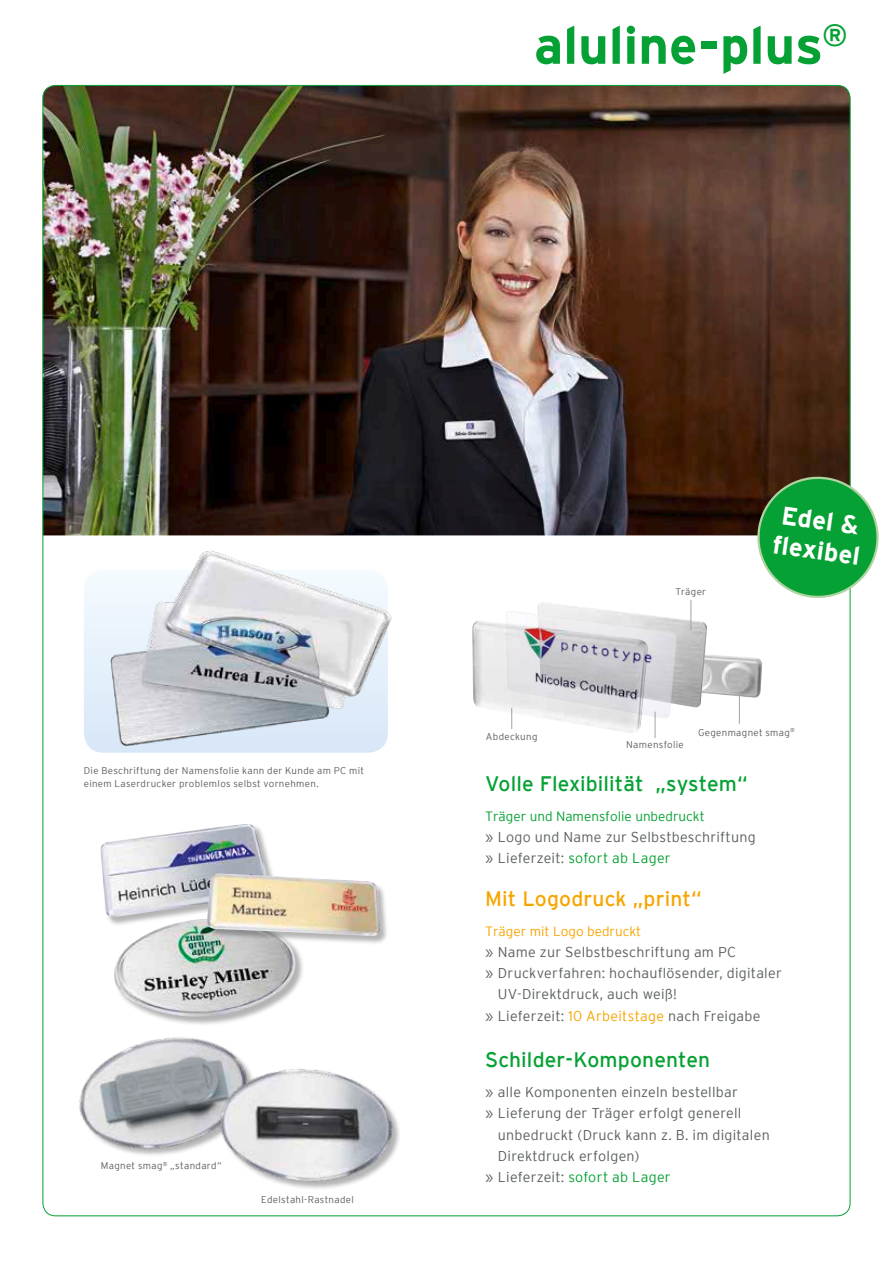
<style>
.page{position:relative;width:893px;height:1263px;background:#fff}
.page>*{position:absolute;margin:0;border:0;box-sizing:border-box;transform-origin:0 0}
.t1{font:700 52.5px "Interstate";color:#06a134}
.t2{font:700 25.5px/30px "Interstate";color:#fff}
.t3{font:21px "Interstate";letter-spacing:.005em;color:#06a134}
.t4{font:21px "Interstate";letter-spacing:.01em;color:#f6a500}
.t5{font:300 14.25px/21.3px "Interstate";letter-spacing:.015em;color:#5b5f61}
.t6{font:300 14.25px "Interstate";letter-spacing:.015em;color:#06a134}
.t7{font:300 13.5px "Interstate";color:#06a134}
.t8{font:300 13.5px "Interstate";color:#f6a500}
.t9{font:300 9.75px/12.8px "Interstate";letter-spacing:.03em;color:#5b5f61}
.s1{color:#06a134}
.s2{color:#f6a500}
.s3{color:#5b5f61}
</style>
<div class="page">
<img style="left:43px;top:85px;width:807px;height:450px">
<div style="left:114px;top:918px;width:190px;height:108px;background:#000;opacity:.3"></div>
<img style="left:114px;top:926px;width:183px;height:91px">
<div style="left:101px;top:824px;width:178px;height:102px;background:#000;opacity:.3"></div>
<img style="left:101px;top:824px;width:170px;height:93px">
<img style="left:79px;top:1037px;width:155px;height:118px">
<div style="left:207px;top:873px;width:182px;height:72px;background:#000;opacity:.3"></div>
<img style="left:207px;top:873px;width:173px;height:63px">
<img style="left:202px;top:1054px;width:198px;height:135px">
<svg style="left:84px;top:571px;width:14px;height:181px"></svg>
<img style="left:98px;top:551px;width:294px;height:202px">
<img style="left:678px;top:651px;width:84px;height:47px">
<svg style="left:739px;top:696px;width:1px;height:28px"></svg>
<img style="left:511px;top:611px;width:167px;height:108px">
<svg style="left:655px;top:712px;width:1px;height:26px"></svg>
<hr style="left:690px;top:600px;width:1px;height:30px;background:#9fa4a7">
<img style="left:472px;top:620px;width:177px;height:113px">
<svg style="left:751px;top:470px;width:128px;height:132px"></svg>
<h1 class="t1" style="left:534px;top:16px;width:315px">aluline-plus<sup>®</sup></h1>
<p class="t9" style="left:84px;top:764px;width:282px">Die Beschriftung der Namensfolie kann der Kunde am PC mit einem Laserdrucker problemlos selbst vornehmen.</p>
<p class="t9" style="left:101px;top:1159px;width:122px">Magnet smag<sup>®</sup> „standard“</p>
<p class="t9" style="left:261px;top:1193px;width:94px">Edelstahl-Rastnadel</p>
<p class="t9" style="left:486px;top:730px;width:53px">Abdeckung</p>
<p class="t9" style="left:676px;top:585px;width:32px">Träger</p>
<h2 class="t2" style="left:779px;top:499px;width:89px;rotate:8deg">Edel &amp; fl exibel</h2>
<p class="t9" style="left:626px;top:738px;width:59px">Namensfolie</p>
<p class="t9" style="left:698px;top:726px;width:98px">Gegenmagnet smag<sup>®</sup></p>
<h3 class="t3" style="left:485px;top:772px;width:264px">Volle Flexibilität „system“</h3>
<p class="t7" style="left:485px;top:808px;width:221px">Träger und Namensfolie unbedruckt</p>
<p class="t5" style="left:485px;top:826px;width:272px">» Logo und Name zur Selbstbeschriftung » Lieferzeit: <span class="s1">sofort ab Lager</span></p>
<h3 class="t4" style="left:485px;top:887px;width:218px">Mit Logodruck „print“</h3>
<p class="t8" style="left:485px;top:923px;width:158px">Träger mit Logo bedruckt</p>
<p class="t5" style="left:485px;top:941px;width:253px">» Name zur Selbstbeschriftung am PC</p>
<p class="t5" style="left:485px;top:962px;width:298px">» Druckverfahren: hochauflösender, digitaler</p>
<p class="t5" style="left:498px;top:983px;width:181px">UV-Direktdruck, auch weiß!</p>
<p class="t5" style="left:485px;top:1005px;width:277px">» Lieferzeit: <span class="s2">10 Arbeitstage</span> nach Freigabe</p>
<h3 class="t3" style="left:485px;top:1048px;width:226px">Schilder-Komponenten</h3>
<p class="t5" style="left:485px;top:1081px;width:254px">» alle Komponenten einzeln bestellbar</p>
<p class="t5" style="left:485px;top:1102px;width:258px">» Lieferung der Träger erfolgt generell</p>
<p class="t5" style="left:498px;top:1124px;width:273px">unbedruckt (Druck kann z. B. im digitalen</p>
<p class="t5" style="left:498px;top:1145px;width:143px">Direktdruck erfolgen)</p>
<p class="t6" style="left:485px;top:1169px;width:187px"><span class="s3">» Lieferzeit:</span> sofort ab Lager</p>
</div>
